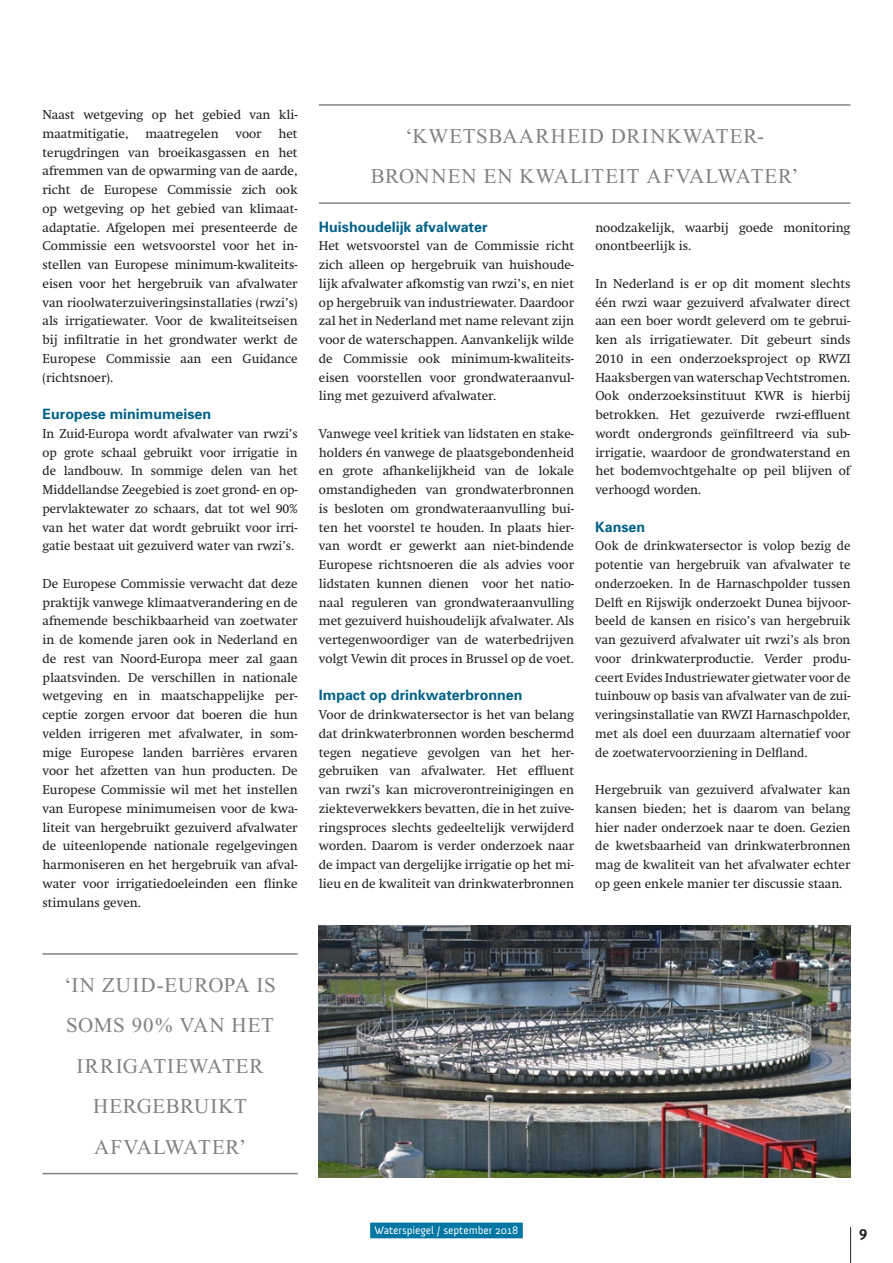
<style>
.page{position:relative;width:893px;height:1263px;background:#fff}
.page>*{position:absolute;margin:0;border:0;box-sizing:border-box;transform-origin:0 0}
.t1{font:21px/40.5px "Times New Roman";letter-spacing:.03em;color:#808285;text-align:center}
.t2{font:700 15px "Meta Plus";color:#231f20}
.t3{font:700 14.25px "Univers";color:#006288}
.t4{font:12.75px/18.8px "Swift";color:#231f20;text-align:justify}
.t5{font:11.25px "Anivers";color:#fff}
</style>
<div class="page">
<hr style="left:850px;top:1227px;width:1px;height:36px;background:#231f20">
<div style="left:370px;top:1222px;width:153px;height:16px;background:#0076a3"></div>
<hr style="left:43px;top:953px;width:255px;height:2px;background:#808285">
<hr style="left:43px;top:1173px;width:255px;height:1px;background:#808285">
<hr style="left:319px;top:104px;width:531px;height:2px;background:#808285">
<hr style="left:319px;top:202px;width:531px;height:2px;background:#808285">
<img style="left:319px;top:925px;width:531px;height:253px">
<p class="t4" style="left:43px;top:105px;width:257px">Naast wetgeving op het gebied van kli&shy;maatmitigatie,</p>
<p class="t4" style="left:43px;top:124px;width:257px;text-indent:236px">het terugdringen van broeikasgassen en het afremmen van de opwarming van de aarde, richt de Europese Commissie zich ook op wetgeving op het gebied van klimaat&shy;adaptatie. Afgelopen mei presenteerde de Commissie een wetsvoorstel voor het in&shy;stellen van Europese minimum-kwaliteits&shy;eisen voor het hergebruik van afvalwater van rioolwaterzuiveringsinstallaties (rwzi’s) als irrigatiewater. Voor de kwaliteitseisen bij infiltratie in het grondwater werkt de Europese Commissie aan een Guidance (richtsnoer).</p>
<p class="t3" style="left:43px;top:405px;width:170px">Europese minimumeisen</p>
<p class="t4" style="left:43px;top:424px;width:257px">In Zuid-Europa wordt afvalwater van rwzi’s op grote schaal gebruikt voor irrigatie in de landbouw. In sommige delen van het Middellandse Zeegebied is zoet grond- en op&shy;pervlaktewater zo schaars, dat tot wel 90% van het water dat wordt gebruikt voor irri&shy;gatie bestaat uit gezuiverd water van rwzi’s.</p>
<p class="t4" style="left:43px;top:574px;width:257px">De Europese Commissie verwacht dat deze praktijk vanwege klimaatverandering en de afnemende beschikbaarheid van zoetwater in de komende jaren ook in Nederland en de rest van Noord-Europa meer zal gaan plaatsvinden. De verschillen in nationale wetgeving en in maatschappelijke per&shy;ceptie zorgen ervoor dat boeren die hun velden irrigeren met afvalwater, in som&shy;mige Europese landen barrières ervaren voor het afzetten van hun producten. De Europese Commissie wil met het instellen van Europese minimumeisen voor de kwa&shy;liteit van hergebruikt gezuiverd afvalwater de uiteenlopende nationale regelgevingen harmoniseren en het hergebruik van afval&shy;water voor irrigatiedoeleinden een flinke stimulans geven.</p>
<p class="t4" style="left:145px;top:124px;width:75px">maatregelen</p>
<p class="t4" style="left:235px;top:124px;width:28px">voor</p>
<h1 class="t1" style="left:371px;top:115px;width:429px">‘KWETSBAARHEID DRINKWATER-<br>BRONNEN EN KWALITEIT AFVALWATER’</h1>
<p class="t3" style="left:319px;top:217px;width:170px">Huishoudelijk afvalwater</p>
<p class="t4" style="left:319px;top:237px;width:257px">Het wetsvoorstel van de Commissie richt zich alleen op hergebruik van huishoude&shy;lijk afvalwater afkomstig van rwzi’s, en niet op hergebruik van industriewater. Daardoor zal het in Nederland met name relevant zijn voor de waterschappen. Aanvankelijk wilde de Commissie ook minimum-kwaliteits&shy;eisen voorstellen voor grondwateraanvul&shy;ling met gezuiverd afvalwater.</p>
<p class="t4" style="left:319px;top:424px;width:257px">Vanwege veel kritiek van lidstaten en stake&shy;holders én vanwege de plaatsgebondenheid en grote afhankelijkheid van de lokale omstandigheden van grondwaterbronnen is besloten om grondwateraanvulling bui&shy;ten het voorstel te houden. In plaats hier&shy;van wordt er gewerkt aan niet-bindende Europese richtsnoeren die als advies voor lidstaten kunnen dienen voor het natio&shy;naal reguleren van grondwateraanvulling met gezuiverd huishoudelijk afvalwater. Als vertegenwoordiger van de waterbedrijven volgt Vewin dit proces in Brussel op de voet.</p>
<p class="t3" style="left:319px;top:686px;width:205px">Impact op drinkwaterbronnen</p>
<p class="t4" style="left:319px;top:705px;width:257px">Voor de drinkwatersector is het van belang dat drinkwaterbronnen worden beschermd tegen negatieve gevolgen van het her&shy;gebruiken van afvalwater. Het effluent van rwzi’s kan microverontreinigingen en ziekteverwekkers bevatten, die in het zuive&shy;ringsproces slechts gedeeltelijk verwijderd worden. Daarom is verder onderzoek naar de impact van dergelijke irrigatie op het mi&shy;lieu en de kwaliteit van drinkwaterbronnen</p>
<p class="t4" style="left:595px;top:218px;width:257px">noodzakelijk, waarbij goede monitoring onontbeerlijk is.</p>
<p class="t4" style="left:595px;top:274px;width:257px">In Nederland is er op dit moment slechts één rwzi waar gezuiverd afvalwater direct aan een boer wordt geleverd om te gebrui&shy;ken als irrigatiewater. Dit gebeurt sinds 2010 in een onderzoeksproject op RWZI Haaksbergen van waterschap Vechtstromen.<br>Ook onderzoeksinstituut KWR is hierbij betrokken. Het gezuiverde rwzi-effluent wordt ondergronds geïnfiltreerd via sub&shy;irrigatie, waardoor de grondwaterstand en het bodemvochtgehalte op peil blijven of verhoogd worden.</p>
<p class="t3" style="left:595px;top:517px;width:51px">Kansen</p>
<p class="t4" style="left:595px;top:537px;width:257px">Ook de drinkwatersector is volop bezig de potentie van hergebruik van afvalwater te onderzoeken. In de Harnaschpolder tussen Delft en Rijswijk onderzoekt Dunea bijvoor&shy;beeld de kansen en risico’s van hergebruik van gezuiverd afvalwater uit rwzi’s als bron voor drinkwaterproductie. Verder produ&shy;ceert Evides Industriewater gietwater voor de tuinbouw op basis van afvalwater van de zui&shy;veringsinstallatie van RWZI Harnaschpolder, met als doel een duurzaam alternatief voor de zoetwatervoorziening in Delfland.</p>
<p class="t4" style="left:595px;top:780px;width:257px">Hergebruik van gezuiverd afvalwater kan kansen bieden; het is daarom van belang hier nader onderzoek naar te doen. Gezien de kwetsbaarheid van drinkwaterbronnen mag de kwaliteit van het afvalwater echter op geen enkele manier ter discussie staan.</p>
<h1 class="t1" style="left:64px;top:964px;width:213px">‘IN ZUID-EUROPA IS<br>SOMS 90% VAN HET<br>IRRIGATIEWATER<br>HERGEBRUIKT<br>AFVALWATER’</h1>
<p class="t5" style="left:374px;top:1224px;width:146px">Waterspiegel / september 2018</p>
<p class="t2" style="left:859px;top:1223px;width:10px">9</p>
</div>
